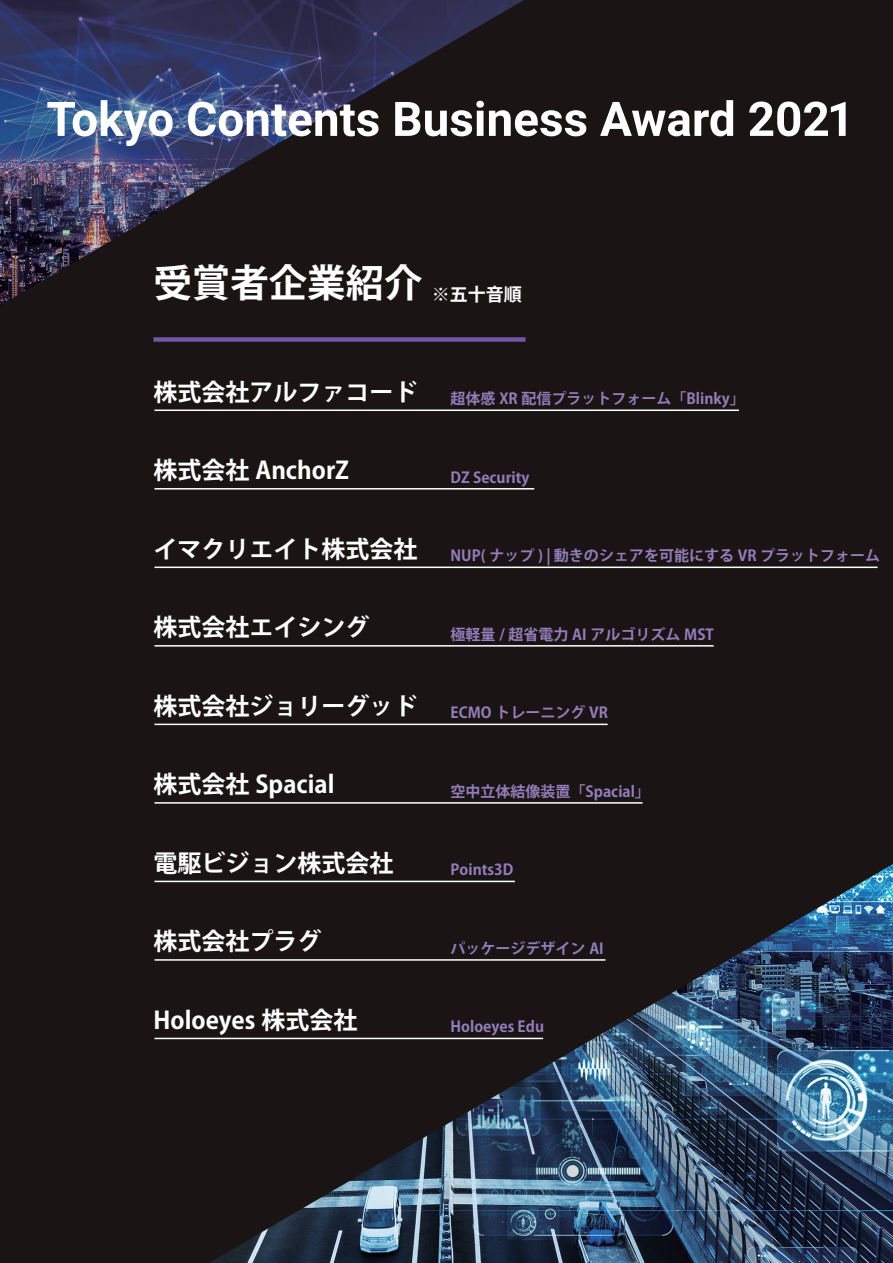
<style>
.page{position:relative;width:893px;height:1263px;background:#1a1415}
.page>*{position:absolute;margin:0;border:0;box-sizing:border-box;transform-origin:0 0}
.t1{font:700 38.4px "Koz Go Pr 6 N";color:#fff}
.t2{font:700 24px "Koz Go Pr 6 N";color:#fff}
.t3{font:700 18px "Koz Go Pr 6 N";color:#fff}
.t4{font:700 15px "Koz Go Pr 6 N";color:#937dba}
</style>
<div class="page">
<img style="left:0;top:0;width:524px;height:305px">
<img style="left:209px;top:864px;width:684px;height:399px">
<svg style="left:47px;top:100px;width:126px;height:46px;background:#8095b7"></svg>
<svg style="left:188px;top:102px;width:190px;height:34px;background:#9094a9"></svg>
<svg style="left:395px;top:101px;width:191px;height:35px"></svg>
<svg style="left:600px;top:100px;width:133px;height:36px"></svg>
<svg style="left:749px;top:102px;width:97px;height:34px"></svg>
<hr style="left:154px;top:1038px;width:389px;height:1px;background:#fff">
<div style="left:153px;top:337px;width:372px;height:5px;background:#7356a3"></div>
<hr style="left:154px;top:409px;width:585px;height:2px;background:#fff">
<hr style="left:154px;top:488px;width:380px;height:1px;background:#fff">
<hr style="left:154px;top:566px;width:724px;height:2px;background:#fff">
<hr style="left:154px;top:645px;width:560px;height:2px;background:#fff">
<hr style="left:154px;top:724px;width:454px;height:1px;background:#fff">
<hr style="left:154px;top:802px;width:489px;height:2px;background:#fff">
<hr style="left:154px;top:881px;width:361px;height:1px;background:#fff">
<hr style="left:154px;top:959px;width:451px;height:2px;background:#fff">
<h1 class="t1" style="left:153px;top:261px;width:271px">受賞者企業紹介</h1>
<p class="t3" style="left:432px;top:284px;width:91px">※五十音順</p>
<h2 class="t2" style="left:153px;top:378px;width:265px">株式会社アルファコード</h2>
<p class="t4" style="left:451px;top:390px;width:296px">超体感 XR 配信プラットフォーム「Blinky」</p>
<h2 class="t2" style="left:153px;top:457px;width:197px">株式会社 AnchorZ</h2>
<h2 class="t2" style="left:153px;top:535px;width:265px">イマクリエイト株式会社</h2>
<h2 class="t2" style="left:153px;top:614px;width:217px">株式会社エイシング</h2>
<h2 class="t2" style="left:153px;top:692px;width:265px">株式会社ジョリーグッド</h2>
<h2 class="t2" style="left:153px;top:771px;width:182px">株式会社 Spacial</h2>
<h2 class="t2" style="left:153px;top:849px;width:241px">電駆ビジョン株式会社</h2>
<p class="t4" style="left:451px;top:469px;width:80px">DZ Security</p>
<p class="t4" style="left:451px;top:547px;width:431px">NUP( ナップ ) | 動きのシェアを可能にする VR プラットフォーム</p>
<p class="t4" style="left:451px;top:626px;width:265px">極軽量 / 超省電力 AI アルゴリズム MST</p>
<p class="t4" style="left:451px;top:704px;width:159px">ECMO トレーニング VR</p>
<p class="t4" style="left:451px;top:783px;width:201px">空中立体結像装置「Spacial」</p>
<p class="t4" style="left:451px;top:861px;width:64px">Points3D</p>
<h2 class="t2" style="left:153px;top:928px;width:169px">株式会社プラグ</h2>
<p class="t4" style="left:451px;top:940px;width:155px">パッケージデザイン AI</p>
<h2 class="t2" style="left:153px;top:1006px;width:206px">Holoeyes 株式会社</h2>
<p class="t4" style="left:451px;top:1018px;width:95px">Holoeyes Edu</p>
</div>
